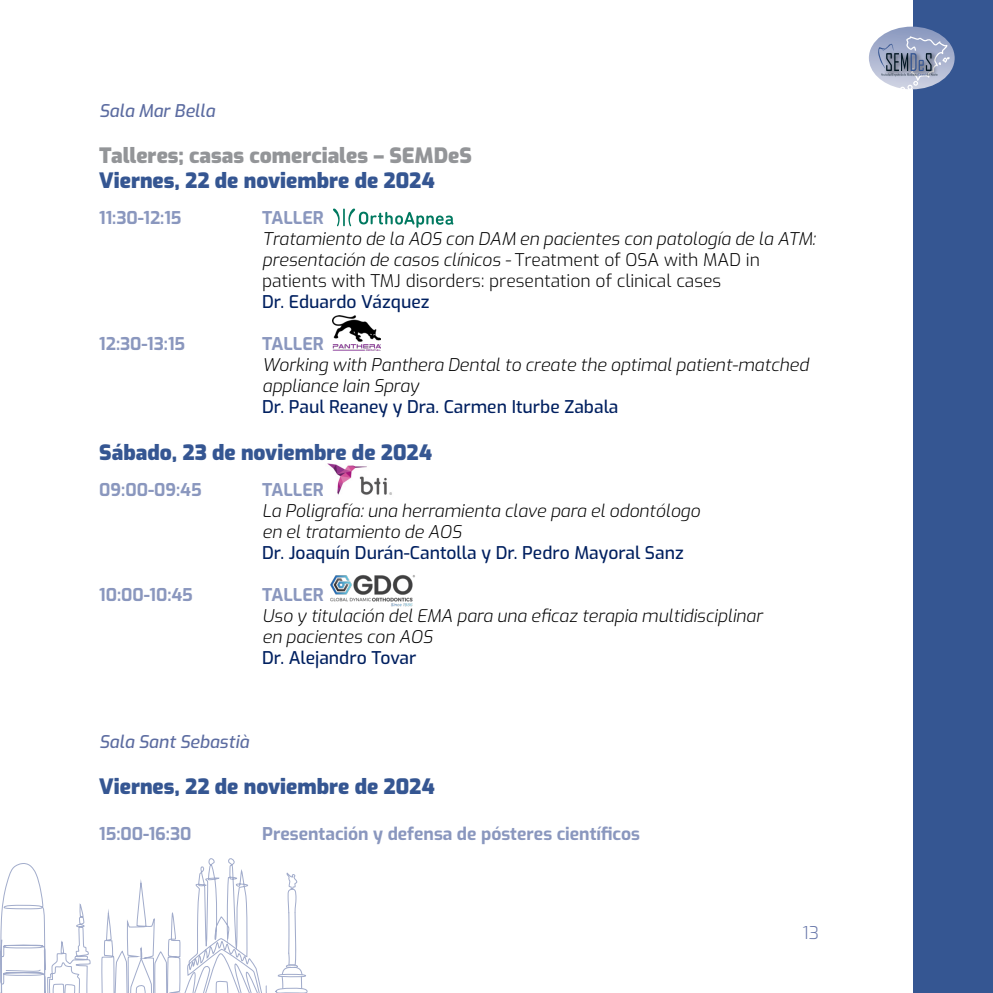
<style>
.page{position:relative;width:993px;height:993px;background:#fff}
.page>*{position:absolute;margin:0;border:0;box-sizing:border-box;transform-origin:0 0}
.DIA{font:900 21px/25.2px "Exo";color:#939598}
.DIA-2{font:900 21px "Exo";color:#355692}
.List_Paragraph{font:italic 300 17.5px/21px "Exo";color:#000}
.List_Paragraph-2{font:300 17.5px/21px "Exo";color:#000}
.HORA{font:700 17.5px "Exo";color:#8a97be}
.List_Paragraph-3{font:500 17.5px "Exo";color:#002060}
.HORA-2{font:500 17.5px "Exo";color:#002060}
.SALA{font:italic 500 17.5px "Exo";color:#5c6ca1}
.List_Paragraph-4{font:700 17.5px "Exo";color:#8a97be}
.t1{font:300 17.5px "Exo";color:#6978ab}
.s1{color:#355692}
.s2{font-style:italic}
</style>
<div class="page">
<div style="left:913px;top:0;width:79px;height:992px;background:#355692"></div>
<svg style="left:869px;top:27px;width:85px;height:62px"></svg>
<svg style="left:0;top:858px;width:308px;height:135px"></svg>
<svg style="left:333px;top:208px;width:120px;height:20px"></svg>
<img style="left:333px;top:315px;width:47px;height:35px">
<img style="left:327px;top:463px;width:65px;height:32px">
<img style="left:330px;top:574px;width:85px;height:33px">
<p class="SALA" style="left:99px;top:97px;width:117px">Sala Mar Bella</p>
<p class="DIA" style="left:99px;top:142px;width:374px">Talleres; casas comerciales – SEMDeS<br><span class="s1">Viernes, 22 de noviembre de 2024</span></p>
<p class="List_Paragraph-4" style="left:99px;top:205px;width:84px">11:30-12:15</p>
<p class="List_Paragraph-4" style="left:262px;top:205px;width:63px">TALLER</p>
<p class="List_Paragraph" style="left:262px;top:227px;width:554px">Tratamiento de la AOS con DAM en pacientes con patología de la ATM:</p>
<p class="List_Paragraph-2" style="left:262px;top:248px;width:499px"><span class="s2">presentación de casos clínicos -</span> Treatment of OSA with MAD in patients with TMJ disorders: presentation of clinical cases</p>
<p class="List_Paragraph-3" style="left:262px;top:289px;width:169px">Dr. Eduardo Vázquez</p>
<p class="HORA" style="left:99px;top:331px;width:87px">12:30-13:15</p>
<p class="HORA" style="left:262px;top:331px;width:63px">TALLER</p>
<p class="List_Paragraph" style="left:262px;top:353px;width:547px">Working with Panthera Dental to create the optimal patient-matched appliance Iain Spray</p>
<p class="List_Paragraph-3" style="left:262px;top:394px;width:357px">Dr. Paul Reaney y Dra. Carmen Iturbe Zabala</p>
<p class="DIA-2" style="left:99px;top:436px;width:334px">Sábado, 23 de noviembre de 2024</p>
<p class="HORA" style="left:99px;top:476px;width:104px">09:00-09:45</p>
<p class="HORA" style="left:262px;top:476px;width:63px">TALLER</p>
<p class="List_Paragraph" style="left:262px;top:498px;width:439px">La Poligrafía: una herramienta clave para el odontólogo</p>
<p class="List_Paragraph" style="left:262px;top:519px;width:201px">en el tratamiento de AOS</p>
<p class="HORA-2" style="left:262px;top:539px;width:423px">Dr. Joaquín Durán-Cantolla y Dr. Pedro Mayoral Sanz</p>
<p class="HORA" style="left:99px;top:581px;width:95px">10:00-10:45</p>
<p class="HORA" style="left:262px;top:581px;width:63px">TALLER</p>
<p class="List_Paragraph" style="left:262px;top:603px;width:501px">Uso y titulación del EMA para una eficaz terapia multidisciplinar</p>
<p class="List_Paragraph" style="left:262px;top:624px;width:172px">en pacientes con AOS</p>
<p class="List_Paragraph-3" style="left:262px;top:644px;width:156px">Dr. Alejandro Tovar</p>
<p class="SALA" style="left:99px;top:728px;width:151px">Sala Sant Sebastià</p>
<p class="DIA-2" style="left:99px;top:771px;width:337px">Viernes, 22 de noviembre de 2024</p>
<p class="HORA" style="left:99px;top:821px;width:94px">15:00-16:30</p>
<p class="HORA" style="left:262px;top:821px;width:379px">Presentación y defensa de pósteres científicos</p>
<p class="t1" style="left:802px;top:919px;width:18px">13</p>
</div>
